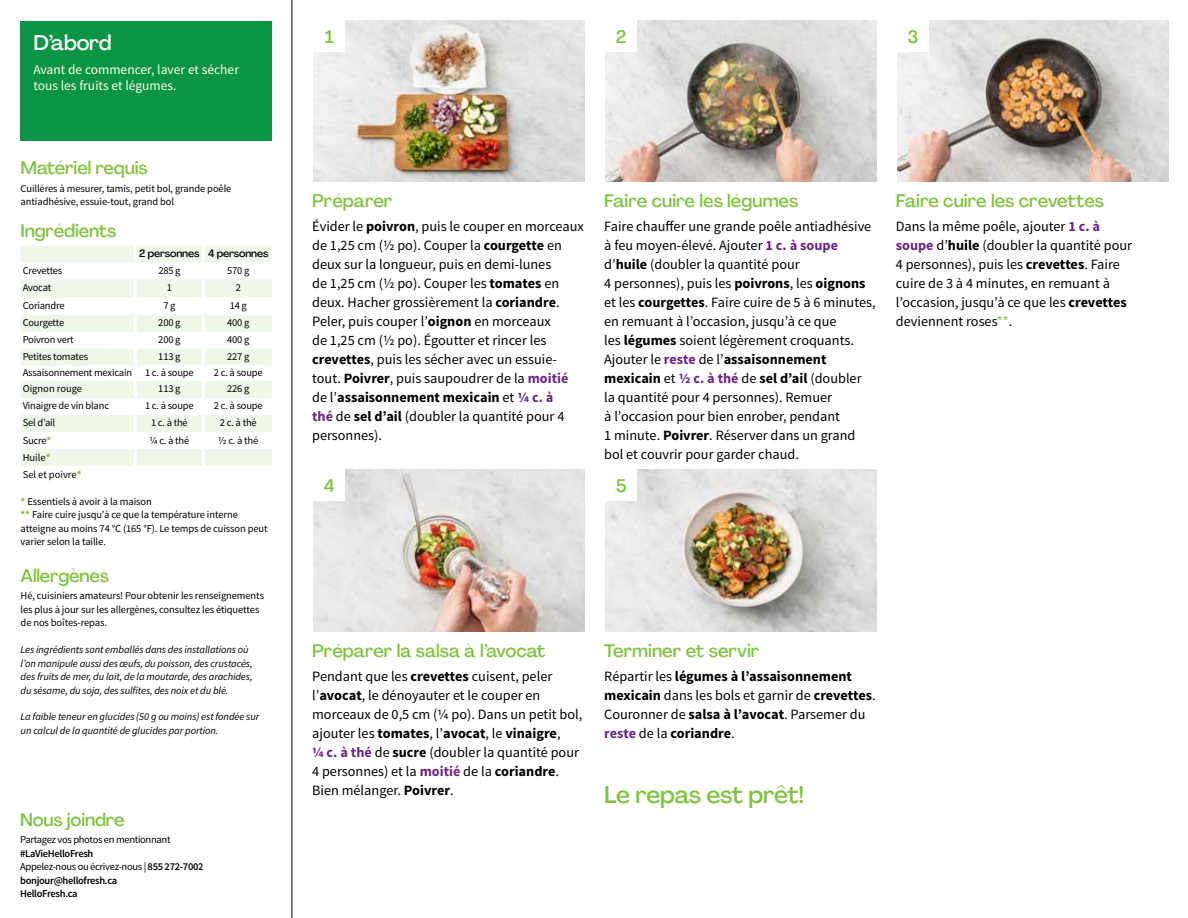
<style>
.page{position:relative;width:1188px;height:918px;background:#fff}
.page>*{position:absolute;margin:0;border:0;box-sizing:border-box;transform-origin:0 0}
.t1{font:500 24px "Agrandir";letter-spacing:-.02em;color:#82c341}
.t2{font:500 21px "Agrandir";letter-spacing:-.01em;color:#fff}
.t3{font:500 18px "Agrandir";letter-spacing:-.01em;color:#82c341}
.t4{font:14.25px/19px "Source Sans Pro";color:#000}
.t5{font:700 14.25px/19px "Source Sans Pro";color:#000}
.t6{font:13.5px/16.2px "Source Sans Pro";color:#fffdec}
.t7{font:10.5px/13.5px "Source Sans Pro";letter-spacing:-.01em;color:#000}
.t8{font:italic 10.5px/13.5px "Source Sans Pro";letter-spacing:-.01em;color:#000}
.t9{font:600 10.5px/13.5px "Source Sans Pro";letter-spacing:-.03em;color:#000}
.t10{font:10.5px "Source Sans Pro";letter-spacing:-.03em;color:#000}
.t11{font:500 10.5px "Agrandir";letter-spacing:-.01em;color:#000}
.s1{font-weight:700;color:#8cba42}
.s2{font-weight:400}
.s3{font-weight:700}
.s4{font-weight:700;color:#6c2888}
.s5{color:#82c341}
.s6{color:#6c2888}
</style>
<div class="page">
<hr style="left:292px;top:0;width:1px;height:918px;background:#000">
<svg style="left:21px;top:245px;width:251px;height:221px;fill:#eff7e8"></svg>
<hr style="left:134px;top:245px;width:3px;height:17px;background:#fff">
<hr style="left:202px;top:245px;width:3px;height:17px;background:#fff">
<hr style="left:134px;top:262px;width:3px;height:17px;background:#fff">
<hr style="left:202px;top:262px;width:3px;height:17px;background:#fff">
<hr style="left:134px;top:279px;width:3px;height:19px;background:#fff">
<hr style="left:202px;top:279px;width:3px;height:19px;background:#fff">
<hr style="left:134px;top:298px;width:3px;height:17px;background:#fff">
<hr style="left:202px;top:298px;width:3px;height:17px;background:#fff">
<hr style="left:134px;top:315px;width:3px;height:17px;background:#fff">
<hr style="left:202px;top:315px;width:3px;height:17px;background:#fff">
<hr style="left:134px;top:332px;width:3px;height:17px;background:#fff">
<hr style="left:202px;top:332px;width:3px;height:17px;background:#fff">
<hr style="left:134px;top:349px;width:3px;height:17px;background:#fff">
<hr style="left:202px;top:349px;width:3px;height:17px;background:#fff">
<hr style="left:134px;top:366px;width:3px;height:15px;background:#fff">
<hr style="left:202px;top:366px;width:3px;height:15px;background:#fff">
<hr style="left:134px;top:381px;width:3px;height:17px;background:#fff">
<hr style="left:202px;top:381px;width:3px;height:17px;background:#fff">
<hr style="left:134px;top:398px;width:3px;height:17px;background:#fff">
<hr style="left:202px;top:398px;width:3px;height:17px;background:#fff">
<hr style="left:134px;top:415px;width:3px;height:17px;background:#fff">
<hr style="left:202px;top:415px;width:3px;height:17px;background:#fff">
<hr style="left:134px;top:432px;width:3px;height:17px;background:#fff">
<hr style="left:202px;top:432px;width:3px;height:17px;background:#fff">
<hr style="left:134px;top:449px;width:3px;height:17px;background:#fff">
<hr style="left:202px;top:449px;width:3px;height:17px;background:#fff">
<div style="left:21px;top:21px;width:251px;height:119px;background:#0b9446"></div>
<img style="left:313px;top:469px;width:272px;height:162px">
<div style="left:313px;top:469px;width:32px;height:32px;background:#fff"></div>
<img style="left:605px;top:469px;width:272px;height:162px">
<div style="left:605px;top:469px;width:32px;height:32px;background:#fff"></div>
<img style="left:313px;top:20px;width:272px;height:161px">
<div style="left:313px;top:20px;width:32px;height:32px;background:#fff"></div>
<img style="left:605px;top:20px;width:272px;height:161px">
<div style="left:605px;top:20px;width:32px;height:32px;background:#fff"></div>
<img style="left:897px;top:20px;width:272px;height:161px">
<div style="left:897px;top:20px;width:32px;height:32px;background:#fff"></div>
<h2 class="t2" style="left:33px;top:29px;width:80px">D’abord</h2>
<p class="t6" style="left:33px;top:62px;width:207px">Avant de commencer, laver et sécher tous les fruits et légumes.</p>
<p class="t3" style="left:21px;top:157px;width:129px">Matériel requis</p>
<p class="t7" style="left:21px;top:182px;width:212px">Cuillères à mesurer, tamis, petit bol, grande poêle antiadhésive, essuie-tout, grand bol</p>
<p class="t3" style="left:21px;top:219px;width:97px">Ingrédients</p>
<p class="t11" style="left:139px;top:247px;width:131px">2 personnes 4 personnes</p>
<p class="t7" style="left:23px;top:264px;width:41px">Crevettes</p>
<p class="t7" style="left:158px;top:264px;width:24px">285 g</p>
<p class="t7" style="left:227px;top:264px;width:24px">570 g</p>
<p class="t7" style="left:23px;top:281px;width:30px">Avocat</p>
<p class="t7" style="left:167px;top:281px;width:7px">1</p>
<p class="t7" style="left:236px;top:281px;width:7px">2</p>
<p class="t7" style="left:23px;top:299px;width:43px">Coriandre</p>
<p class="t7" style="left:163px;top:299px;width:14px">7 g</p>
<p class="t7" style="left:230px;top:299px;width:19px">14 g</p>
<p class="t7" style="left:23px;top:316px;width:43px">Courgette</p>
<p class="t7" style="left:158px;top:316px;width:24px">200 g</p>
<p class="t7" style="left:227px;top:316px;width:24px">400 g</p>
<p class="t7" style="left:23px;top:333px;width:52px">Poivron vert</p>
<p class="t7" style="left:158px;top:333px;width:24px">200 g</p>
<p class="t7" style="left:227px;top:333px;width:24px">400 g</p>
<p class="t7" style="left:23px;top:350px;width:67px">Petites tomates</p>
<p class="t7" style="left:158px;top:350px;width:24px">113 g</p>
<p class="t7" style="left:227px;top:350px;width:24px">227 g</p>
<p class="t7" style="left:23px;top:366px;width:173px">Assaisonnement mexicain 1 c. à soupe</p>
<p class="t7" style="left:214px;top:366px;width:50px">2 c. à soupe</p>
<p class="t7" style="left:23px;top:382px;width:61px">Oignon rouge</p>
<p class="t7" style="left:158px;top:382px;width:24px">113 g</p>
<p class="t7" style="left:227px;top:382px;width:24px">226 g</p>
<p class="t7" style="left:23px;top:399px;width:88px">Vinaigre de vin blanc</p>
<p class="t7" style="left:145px;top:399px;width:50px">1 c. à soupe</p>
<p class="t7" style="left:214px;top:399px;width:50px">2 c. à soupe</p>
<p class="t7" style="left:23px;top:416px;width:34px">Sel d’ail</p>
<p class="t7" style="left:151px;top:416px;width:38px">1 c. à thé</p>
<p class="t7" style="left:220px;top:416px;width:38px">2 c. à thé</p>
<p class="t7" style="left:23px;top:434px;width:30px">Sucre<span class="s1">*</span></p>
<p class="t7" style="left:150px;top:433px;width:41px">¼ c. à thé</p>
<p class="t7" style="left:218px;top:433px;width:42px">½ c. à thé</p>
<p class="t7" style="left:23px;top:449px;width:60px;line-height:17px">Huile<span class="s1">*<br></span>Sel et poivre<span class="s1">*</span></p>
<p class="t7" style="left:21px;top:495px;width:249px"><span class="s1">*</span> Essentiels à avoir à la maison<br><span class="s1">**</span> Faire cuire jusqu’à ce que la température interne atteigne au moins 74 °C (165 °F). Le temps de cuisson peut varier selon la taille.</p>
<p class="t3" style="left:21px;top:564px;width:90px">Allergènes</p>
<p class="t7" style="left:21px;top:589px;width:245px">Hé, cuisiniers amateurs! Pour obtenir les renseignements les plus à jour sur les allergènes, consultez les étiquettes de nos boîtes-repas.</p>
<p class="t8" style="left:21px;top:643px;width:234px">Les ingrédients sont emballés dans des installations où l’on manipule aussi des œufs, du poisson, des crustacés, des fruits de mer, du lait, de la moutarde, des arachides, du sésame, du soja, des sulfites, des noix et du blé.</p>
<p class="t8" style="left:21px;top:710px;width:240px">La faible teneur en glucides (50 g ou moins) est fondée sur un calcul de la quantité de glucides par portion.</p>
<p class="t3" style="left:20px;top:808px;width:106px">Nous joindre</p>
<p class="t10" style="left:20px;top:833px;width:152px">Partagez vos photos en mentionnant</p>
<p class="t9" style="left:20px;top:847px;width:185px">#LaVieHelloFresh<br><span class="s2">Appelez-nous ou écrivez-nous |</span> 855 272-7002 bonjour@hellofresh.ca<br>HelloFresh.ca</p>
<p class="t3" style="left:325px;top:26px;width:11px">1</p>
<p class="t3" style="left:616px;top:25px;width:12px">2</p>
<p class="t3" style="left:908px;top:25px;width:13px">3</p>
<p class="t3" style="left:312px;top:190px;width:82px">Préparer</p>
<p class="t4" style="left:312px;top:217px;width:273px">Évider le <span class="s3">poivron</span>, puis le couper en morceaux de 1,25 cm (½ po). Couper la <span class="s3">courgette</span> en deux sur la longueur, puis en demi-lunes<br>de 1,25 cm (½ po). Couper les <span class="s3">tomates</span> en deux. Hacher grossièrement la <span class="s3">coriandre</span>.<br>Peler, puis couper l’<span class="s3">oignon</span> en morceaux<br>de 1,25 cm (½ po). Égoutter et rincer les <span class="s3">crevettes</span>, puis les sécher avec un essuie&shy;tout. <span class="s3">Poivrer</span>, puis saupoudrer de la <span class="s4">moitié </span>de l’<span class="s3">assaisonnement mexicain</span> et <span class="s4">1/4 c. à<br>thé</span> de <span class="s3">sel d’ail</span> (doubler la quantité pour 4 personnes).</p>
<p class="t3" style="left:604px;top:190px;width:196px">Faire cuire les légumes</p>
<p class="t4" style="left:604px;top:217px;width:273px">Faire chauffer une grande poêle antiadhésive à feu moyen-élevé. Ajouter <span class="s4">1 c. à soupe </span>d’<span class="s3">huile</span> (doubler la quantité pour<br>4 personnes), puis les <span class="s3">poivrons</span>, les <span class="s3">oignons </span>et les <span class="s3">courgettes</span>. Faire cuire de 5 à 6 minutes, en remuant à l’occasion, jusqu’à ce que<br>les <span class="s3">légumes</span> soient légèrement croquants.<br>Ajouter le <span class="s4">reste</span> de l’<span class="s3">assaisonnement mexicain</span> et <span class="s4">1/2 c. à thé</span> de <span class="s3">sel d’ail</span> (doubler la quantité pour 4 personnes). Remuer<br>à l’occasion pour bien enrober, pendant<br>1 minute. <span class="s3">Poivrer</span>. Réserver dans un grand bol et couvrir pour garder chaud.</p>
<p class="t3" style="left:324px;top:474px;width:12px">4</p>
<p class="t3" style="left:616px;top:474px;width:12px">5</p>
<p class="t3" style="left:896px;top:190px;width:210px">Faire cuire les crevettes</p>
<p class="t4" style="left:896px;top:217px;width:238px">Dans la même poêle, ajouter <span class="s4">1 c. à soupe</span> d’<span class="s3">huile</span> (doubler la quantité pour 4 personnes), puis les <span class="s3">crevettes</span>. Faire cuire de 3 à 4 minutes, en remuant à l’occasion, jusqu’à ce que les <span class="s3">crevettes </span>deviennent roses<span class="s5">**</span>.</p>
<p class="t3" style="left:312px;top:640px;width:235px">Préparer la salsa à l’avocat</p>
<p class="t4" style="left:312px;top:667px;width:272px">Pendant que les <span class="s3">crevettes</span> cuisent, peler l’<span class="s3">avocat</span>, le dénoyauter et le couper en morceaux de 0,5 cm (¼ po). Dans un petit bol, ajouter les <span class="s3">tomates</span>, l’<span class="s3">avocat</span>, le <span class="s3">vinaigre</span>,<br><span class="s4">¼ c. à thé</span> de <span class="s3">sucre</span> (doubler la quantité pour 4 personnes) et la <span class="s4">moitié</span> de la <span class="s3">coriandre</span>.<br>Bien mélanger. <span class="s3">Poivrer</span>.</p>
<p class="t3" style="left:604px;top:640px;width:157px">Terminer et servir</p>
<p class="t5" style="left:604px;top:667px;width:273px"><span class="s2">Répartir les</span> légumes à l’assaisonnement mexicain <span class="s2">dans les bols et garnir de</span> crevettes<span class="s2">.<br>Couronner de</span> salsa à l’avocat<span class="s2">. Parsemer du </span><span class="s6">reste</span> <span class="s2">de la</span> coriandre<span class="s2">.</span></p>
<h1 class="t1" style="left:604px;top:780px;width:202px">Le repas est prêt!</h1>
</div>
